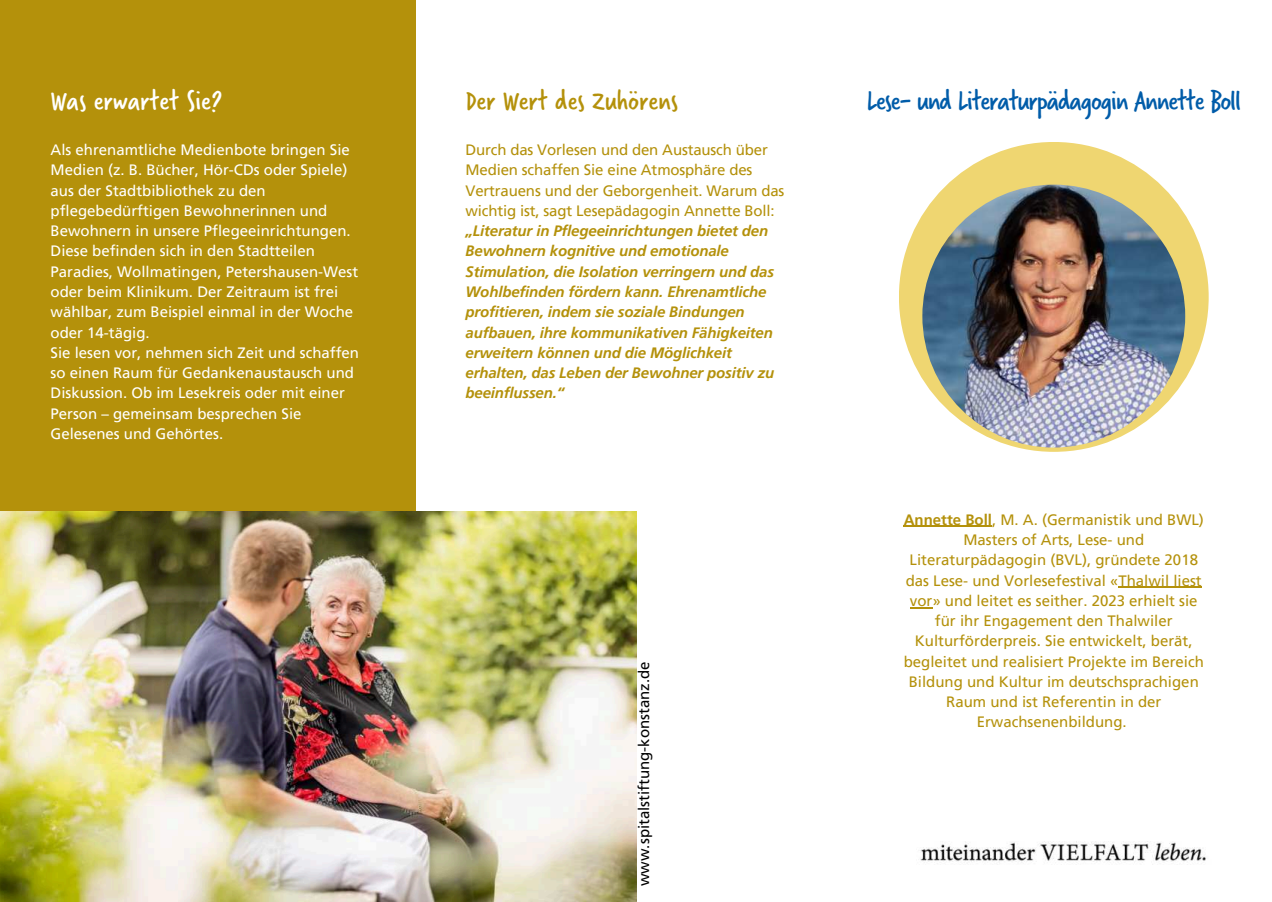
<style>
.page{position:relative;width:1272px;height:902px;background:#fff}
.page>*{position:absolute;margin:0;border:0;box-sizing:border-box;transform-origin:0 0}
.t1{font:30px "Verveine";letter-spacing:-.035em;color:#005ca9}
.t2{font:30px "Verveine";color:#b4910b}
.t3{font:30px "Verveine";color:#fff}
.t4{font:15px/20.2px "Frutiger LT Pro";color:#b4910b}
.t5{font:15px/20.2px "Frutiger LT Pro";color:#fff}
.t6{font:italic 700 15px/20.2px "Frutiger LT Pro";letter-spacing:-.01em;color:#b4910b}
.t7{font:15px "Frutiger LT Pro";color:#000}
.s1{font-weight:700}
</style>
<div class="page">
<img style="left:920px;top:841px;width:286px;height:24px">
<div style="left:0;top:0;width:416px;height:542px;background:#b4910b"></div>
<img style="left:0;top:511px;width:636px;height:390px">
<div style="left:898px;top:142px;width:310px;height:309px;background:#efd671;border-radius:50%"></div>
<img style="left:922px;top:184px;width:263px;height:263px;border-radius:50%">
<hr style="left:903px;top:525px;width:89px;height:2px;background:#b4910b">
<hr style="left:1118px;top:586px;width:83px;height:1px;background:#b4910b">
<hr style="left:909px;top:606px;width:23px;height:2px;background:#b4910b">
<h1 class="t3" style="left:51px;top:80px;width:173px">Was erwartet Sie?</h1>
<p class="t5" style="left:51px;top:140px;width:310px">Als ehrenamtliche Medienbote bringen Sie Medien (z. B. Bücher, Hör-CDs oder Spiele) aus der Stadtbibliothek zu den pflegebedürftigen Bewohnerinnen und Bewohnern in unsere Pflegeeinrichtungen.<br>Diese befinden sich in den Stadtteilen Paradies, Wollmatingen, Petershausen-West oder beim Klinikum. Der Zeitraum ist frei wählbar, zum Beispiel einmal in der Woche oder 14-tägig.<br>Sie lesen vor, nehmen sich Zeit und schaffen so einen Raum für Gedankenaustausch und Diskussion. Ob im Lesekreis oder mit einer Person – gemeinsam besprechen Sie Gelesenes und Gehörtes.</p>
<h1 class="t2" style="left:465px;top:80px;width:214px">Der Wert des Zuhörens</h1>
<p class="t4" style="left:465px;top:140px;width:320px">Durch das Vorlesen und den Austausch über Medien schaffen Sie eine Atmosphäre des Vertrauens und der Geborgenheit. Warum das wichtig ist, sagt Lesepädagogin Annette Boll:</p>
<p class="t6" style="left:465px;top:221px;width:310px">„Literatur in Pflegeeinrichtungen bietet den Bewohnern kognitive und emotionale Stimulation, die Isolation verringern und das Wohlbefinden fördern kann. Ehrenamtliche profitieren, indem sie soziale Bindungen aufbauen, ihre kommunikativen Fähigkeiten erweitern können und die Möglichkeit erhalten, das Leben der Bewohner positiv zu beeinflussen.“</p>
<p class="t7" style="left:635px;top:885px;width:226px;rotate:-90deg">www.spitalstiftung-konstanz.de</p>
<h1 class="t1" style="left:866px;top:80px;width:376px">Lese- und Literaturpädagogin Annette Boll</h1>
<p class="t4" style="left:903px;top:509px;width:302px;text-align:center"><span class="s1">Annette Boll</span>, M. A. (Germanistik und BWL)<br>Masters of Arts, Lese- und Literaturpädagogin (BVL), gründete 2018 das Lese- und Vorlesefestival «Thalwil liest vor» und leitet es seither. 2023 erhielt sie für ihr Engagement den Thalwiler Kulturförderpreis. Sie entwickelt, berät, begleitet und realisiert Projekte im Bereich Bildung und Kultur im deutschsprachigen Raum und ist Referentin in der Erwachsenenbildung.</p>
</div>
